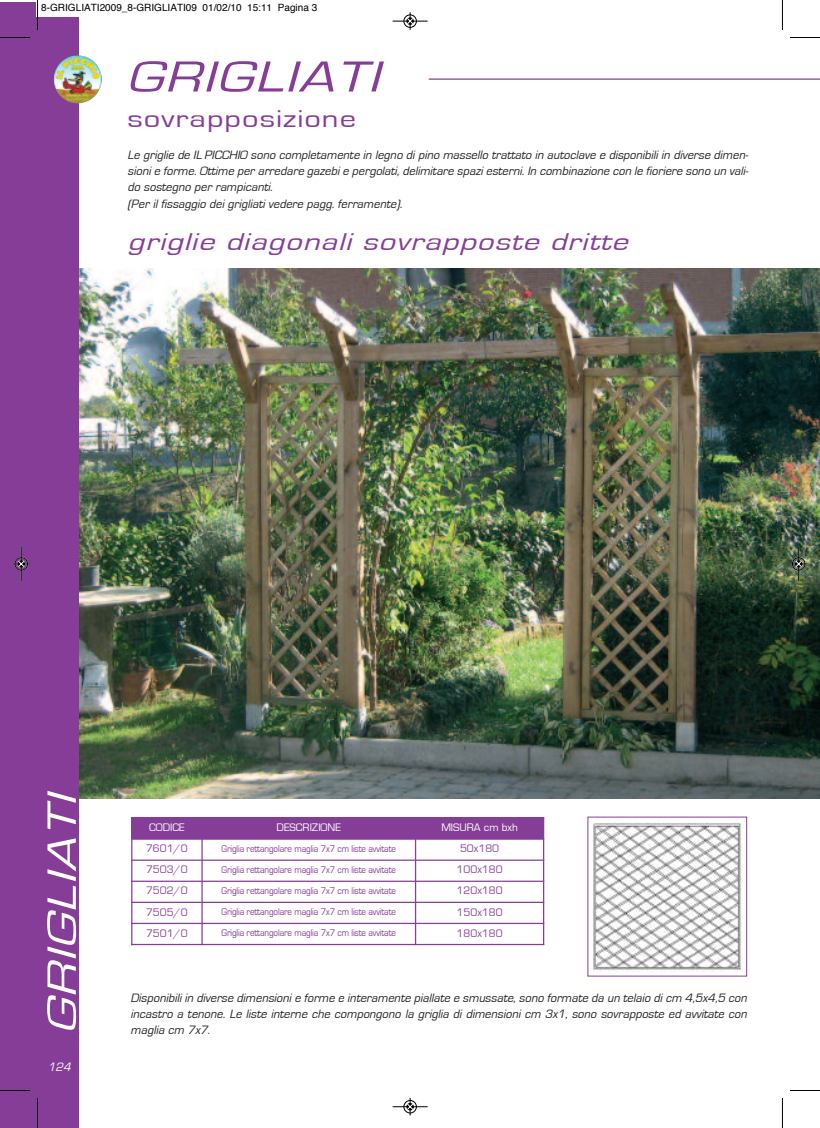
<style>
.page{position:relative;width:820px;height:1128px;background:#fff}
.page>*{position:absolute;margin:0;border:0;box-sizing:border-box;transform-origin:0 0}
.t1{font:italic 45px "Eurostile";color:#863d97;scale:1.3 1}
.t2{font:italic 42.5px "Eurostile";color:#fff;scale:1.3 1}
.t3{font:italic 25px "Eurostile";color:#863d97;scale:1.3 1}
.t4{font:25px "Eurostile";letter-spacing:.03em;color:#863d97;scale:1.3 1}
.t5{font:italic 12.5px/16.2px "Eurostile";color:#231f20}
.t6{font:italic 12.5px "Eurostile";color:#fff}
.t7{font:11.25px "Eurostile";color:#863d97}
.t8{font:11.25px "Eurostile";color:#fff}
.t9{font:10px "Eurostile";letter-spacing:-.01em;color:#863d97;scale:.9 1}
.t10{font:10px "Helvetica";color:#000}
</style>
<div class="page">
<img style="left:78px;top:269px;width:741px;height:529px">
<div style="left:131px;top:817px;width:71px;height:22px;background:#863d97"></div>
<div style="left:202px;top:817px;width:213px;height:22px;background:#863d97"></div>
<div style="left:415px;top:817px;width:129px;height:22px;background:#863d97"></div>
<hr style="left:131px;top:817px;width:1px;height:128px;background:#863d97">
<hr style="left:201px;top:817px;width:1px;height:128px;background:#863d97">
<hr style="left:415px;top:817px;width:1px;height:128px;background:#863d97">
<hr style="left:542px;top:817px;width:2px;height:128px;background:#863d97">
<hr style="left:131px;top:859px;width:413px;height:1px;background:#863d97">
<hr style="left:131px;top:880px;width:413px;height:1px;background:#863d97">
<hr style="left:131px;top:901px;width:413px;height:1px;background:#863d97">
<hr style="left:131px;top:922px;width:413px;height:2px;background:#863d97">
<hr style="left:131px;top:943px;width:413px;height:2px;background:#863d97">
<img style="left:592px;top:822px;width:150px;height:149px">
<div style="left:0;top:2px;width:78px;height:1125px;background:#863d97"></div>
<img style="left:77px;top:55px;width:25px;height:46px">
<hr style="left:428px;top:78px;width:391px;height:2px;background:#863d97">
<div style="left:36px;top:0;width:286px;height:16px;background:#fff"></div>
<hr style="left:0;top:1089px;width:30px;height:1px;background:#fff">
<hr style="left:37px;top:0;width:1px;height:30px;background:#000">
<hr style="left:0;top:37px;width:30px;height:1px;background:#000">
<hr style="left:781px;top:0;width:1px;height:30px;background:#000">
<hr style="left:789px;top:37px;width:30px;height:1px;background:#000">
<hr style="left:37px;top:1097px;width:1px;height:30px;background:#000">
<hr style="left:0;top:1090px;width:30px;height:1px;background:#000">
<hr style="left:781px;top:1097px;width:1px;height:30px;background:#000">
<hr style="left:789px;top:1090px;width:30px;height:1px;background:#000">
<div style="left:403px;top:14px;width:13px;height:14px;border:1px solid #fff;border-radius:50%"></div>
<hr style="left:392px;top:21px;width:35px;height:1px;background:#000">
<div style="left:403px;top:15px;width:13px;height:13px;border:1px solid #000;border-radius:50%"></div>
<svg style="left:407px;top:12px;width:6px;height:18px"></svg>
<div style="left:403px;top:1099px;width:13px;height:14px;border:1px solid #fff;border-radius:50%"></div>
<hr style="left:392px;top:1106px;width:35px;height:1px;background:#000">
<div style="left:403px;top:1100px;width:13px;height:13px;border:1px solid #000;border-radius:50%"></div>
<svg style="left:407px;top:1098px;width:6px;height:17px"></svg>
<hr style="left:21px;top:546px;width:1px;height:35px;background:#000">
<div style="left:15px;top:557px;width:13px;height:13px;border:1px solid #000;border-radius:50%"></div>
<svg style="left:12px;top:560px;width:18px;height:7px"></svg>
<hr style="left:797px;top:546px;width:1px;height:35px;background:#fff">
<hr style="left:798px;top:546px;width:1px;height:35px;background:#000">
<div style="left:791px;top:557px;width:13px;height:13px;border:1px solid #000;border-radius:50%"></div>
<svg style="left:789px;top:560px;width:18px;height:7px"></svg>
<p class="t10" style="left:41px;top:4px;width:277px">8-GRIGLIATI2009_8-GRIGLIATI09 01/02/10 15:11 Pagina 3</p>
<h1 class="t1" style="left:126px;top:56px;width:205px">GRIGLIATI</h1>
<h3 class="t4" style="left:127px;top:107px;width:177px">sovrapposizione</h3>
<p class="t5" style="left:127px;top:147px;width:623px">Le griglie de IL PICCHIO sono completamente in legno di pino massello trattato in autoclave e disponibili in diverse dimen&shy;sioni e forme. Ottime per arredare gazebi e pergolati, delimitare spazi esterni. In combinazione con le fioriere sono un vali&shy;do sostegno per rampicanti.<br>(Per il fissaggio dei grigliati vedere pagg. ferramente).</p>
<h3 class="t3" style="left:127px;top:230px;width:391px">griglie diagonali sovrapposte dritte</h3>
<h2 class="t2" style="left:42px;top:1033px;width:193px;rotate:-90deg">GRIGLIATI</h2>
<p class="t6" style="left:48px;top:1061px;width:27px">124</p>
<p class="t8" style="left:149px;top:822px;width:37px">CODICE</p>
<p class="t8" style="left:276px;top:822px;width:66px">DESCRIZIONE</p>
<p class="t8" style="left:441px;top:822px;width:78px">MISURA cm bxh</p>
<p class="t7" style="left:146px;top:843px;width:43px">7601/0</p>
<p class="t9" style="left:221px;top:844px;width:195px">Griglia rettangolare maglia 7x7 cm liste avvitate</p>
<p class="t7" style="left:460px;top:843px;width:41px">50x180</p>
<p class="t7" style="left:146px;top:864px;width:43px">7503/0</p>
<p class="t9" style="left:221px;top:865px;width:195px">Griglia rettangolare maglia 7x7 cm liste avvitate</p>
<p class="t7" style="left:456px;top:864px;width:47px">100x180</p>
<p class="t7" style="left:146px;top:885px;width:43px">7502/0</p>
<p class="t9" style="left:221px;top:886px;width:195px">Griglia rettangolare maglia 7x7 cm liste avvitate</p>
<p class="t7" style="left:456px;top:885px;width:47px">120x180</p>
<p class="t7" style="left:146px;top:906px;width:43px">7505/0</p>
<p class="t9" style="left:221px;top:907px;width:195px">Griglia rettangolare maglia 7x7 cm liste avvitate</p>
<p class="t7" style="left:456px;top:906px;width:47px">150x180</p>
<p class="t7" style="left:146px;top:927px;width:43px">7501/0</p>
<p class="t9" style="left:221px;top:928px;width:195px">Griglia rettangolare maglia 7x7 cm liste avvitate</p>
<p class="t7" style="left:456px;top:927px;width:47px">180x180</p>
<p class="t5" style="left:130px;top:989px;width:620px">Disponibili in diverse dimensioni e forme e interamente piallate e smussate, sono formate da un telaio di cm 4,5x4,5 con incastro a tenone. Le liste interne che compongono la griglia di dimensioni cm 3x1, sono sovrapposte ed avvitate con</p>
<p class="t5" style="left:130px;top:1022px;width:83px">maglia cm 7x7.</p>
</div>
